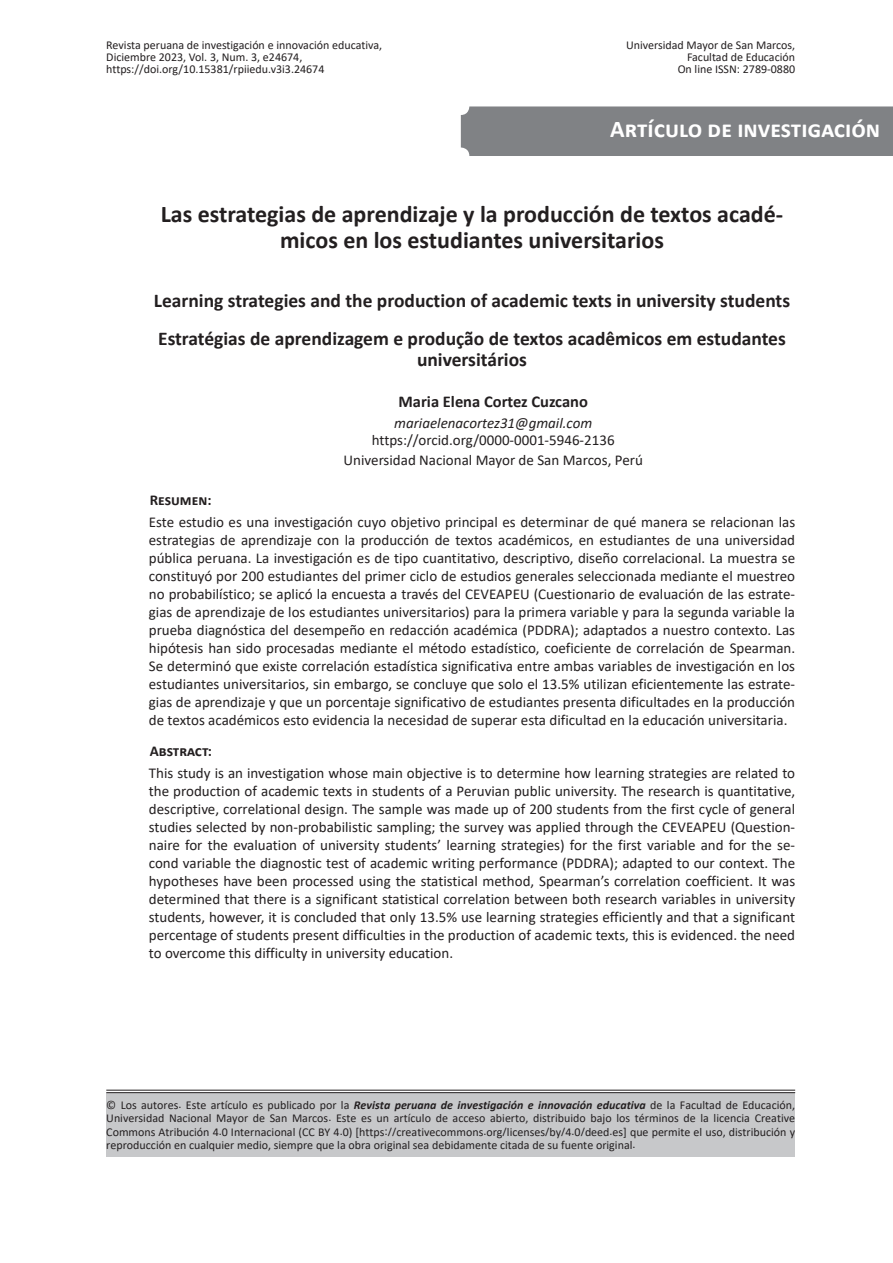
<style>
.page{position:relative;width:893px;height:1263px;background:#fff}
.page>*{position:absolute;margin:0;border:0;box-sizing:border-box;transform-origin:0 0}
.t1{font:700 24px/25.5px "Calibri";color:#231f20;text-align:center}
.t2{font:700 24px "Calibri";color:#fff}
.t3{font:700 19.5px/38px "Calibri";color:#231f20}
.t4{font:700 16.5px "Calibri";color:#231f20}
.t5{font:15px/18px "Calibri";color:#231f20;text-align:justify}
.t6{font:italic 15px "Calibri";color:#231f20}
.t7{font:700 15px "Calibri";color:#231f20}
.t8{font:12px/12px "Calibri";color:#231f20;text-align:justify}
.s1{font-weight:700;font-style:italic}
</style>
<div class="page">
<div style="left:106px;top:1092px;width:689px;height:65px;background:#c7c8ca"></div>
<hr style="left:106px;top:1090px;width:689px;height:1px;background:#231f20">
<hr style="left:106px;top:1092px;width:689px;height:1px;background:#231f20">
<div style="left:461px;top:106px;width:432px;height:50px;background:#808285"></div>
<p class="t8" style="left:106px;top:39px;width:277px;text-align:left">Revista peruana de investigación e innovación educativa,<br>Diciembre 2023, Vol. 3, Num. 3, e24674, https://doi.org/10.15381/rpiiedu.v3i3.24674</p>
<p class="t8" style="left:626px;top:39px;width:171px;text-align:right">Universidad Mayor de San Marcos,<br>Facultad de Educación<br>On line ISSN: 2789-0880</p>
<h1 class="t2" style="left:610px;top:112px;width:271px">Artículo de investigación</h1>
<h1 class="t1" style="left:161px;top:201px;width:624px">Las estrategias de aprendizaje y la producción de textos acadé&shy;micos en los estudiantes universitarios</h1>
<h2 class="t3" style="left:154px;top:281px;width:638px">Learning strategies and the production of academic texts in university students<br>Estratégias de aprendizagem e produção de textos acadêmicos em estudantes</h2>
<h2 class="t3" style="left:417px;top:340px;width:112px">universitários</h2>
<p class="t4" style="left:399px;top:390px;width:191px">Maria Elena Cortez Cuzcano</p>
<p class="t6" style="left:394px;top:413px;width:200px">mariaelenacortez31@gmail.com</p>
<p class="t5" style="left:344px;top:429px;width:301px;line-height:20.7px;text-align:center">https://orcid.org/0000-0001-5946-2136<br>Universidad Nacional Mayor de San Marcos, Perú</p>
<p class="t7" style="left:150px;top:489px;width:63px">Resumen:</p>
<p class="t5" style="left:149px;top:512px;width:648px">Este estudio es una investigación cuyo objetivo principal es determinar de qué manera se relacionan las estrategias de aprendizaje con la producción de textos académicos, en estudiantes de una universidad pública peruana. La investigación es de tipo cuantitativo, descriptivo, diseño correlacional. La muestra se constituyó por 200 estudiantes del primer ciclo de estudios generales seleccionada mediante el muestreo no probabilístico; se aplicó la encuesta a través del CEVEAPEU (Cuestionario de evaluación de las estrate&shy;gias de aprendizaje de los estudiantes universitarios) para la primera variable y para la segunda variable la prueba diagnóstica del desempeño en redacción académica (PDDRA); adaptados a nuestro contexto. Las hipótesis han sido procesadas mediante el método estadístico, coeficiente de correlación de Spearman.<br>Se determinó que existe correlación estadística significativa entre ambas variables de investigación en los estudiantes universitarios, sin embargo, se concluye que solo el 13.5% utilizan eficientemente las estrate&shy;gias de aprendizaje y que un porcentaje significativo de estudiantes presenta dificultades en la producción de textos académicos esto evidencia la necesidad de superar esta dificultad en la educación universitaria.</p>
<p class="t7" style="left:150px;top:740px;width:64px">Abstract:</p>
<p class="t5" style="left:149px;top:763px;width:648px">This study is an investigation whose main objective is to determine how learning strategies are related to the production of academic texts in students of a Peruvian public university. The research is quantitative, descriptive, correlational design. The sample was made up of 200 students from the first cycle of general studies selected by non-probabilistic sampling; the survey was applied through the CEVEAPEU (Question&shy;naire for the evaluation of university students’ learning strategies) for the first variable and for the se&shy;cond variable the diagnostic test of academic writing performance (PDDRA); adapted to our context. The hypotheses have been processed using the statistical method, Spearman’s correlation coefficient. It was determined that there is a significant statistical correlation between both research variables in university students, however, it is concluded that only 13.5% use learning strategies efficiently and that a significant percentage of students present difficulties in the production of academic texts, this is evidenced. the need to overcome this difficulty in university education.</p>
<p class="t8" style="left:106px;top:1098px;width:690px;line-height:13.5px">© Los autores. Este artículo es publicado por la <span class="s1">Revista peruana de investigación e innovación educativa</span> de la Facultad de Educación, Universidad Nacional Mayor de San Marcos. Este es un artículo de acceso abierto, distribuido bajo los términos de la licencia Creative Commons Atribución 4.0 Internacional (CC BY 4.0) [https://creativecommons.org/licenses/by/4.0/deed.es] que permite el uso, distribución y reproducción en cualquier medio, siempre que la obra original sea debidamente citada de su fuente original.</p>
</div>
